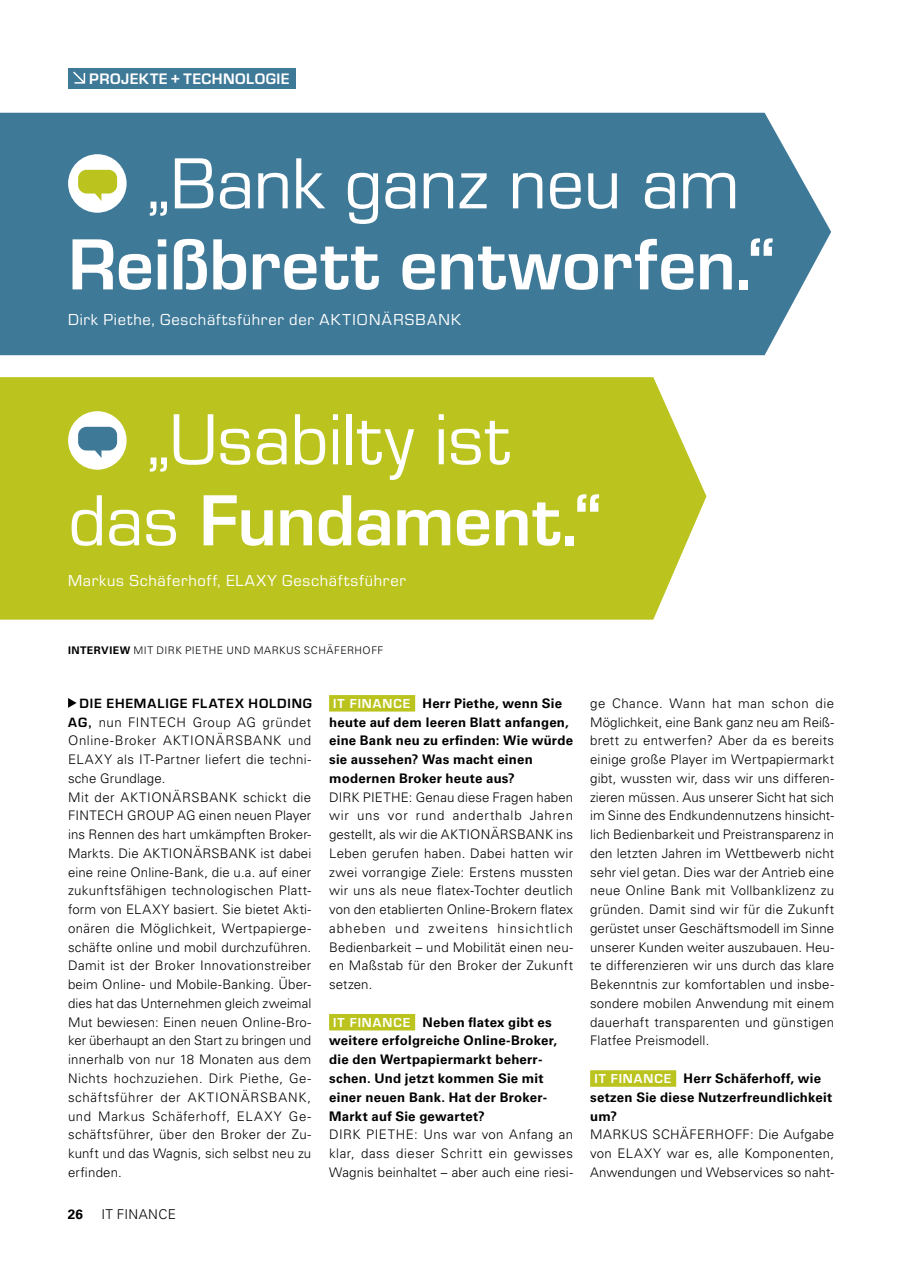
<style>
.page{position:relative;width:898px;height:1272px;background:#fff}
.page>*{position:absolute;margin:0;border:0;box-sizing:border-box;transform-origin:0 0}
.t1{font:75px/81px "Eurostile";letter-spacing:-.005em;color:#fff;text-align:center}
.t2{font:700 75px "Eurostile";color:#fff}
.t3{font:16.5px "Eurostile";letter-spacing:.05em;color:#fff}
.t4{font:700 15.75px "Eurostile";letter-spacing:.03em;color:#fff}
.t5{font:700 13.95px "Eurostile";letter-spacing:.065em;color:#000}
.t6{font:300 13.5px "Univers LT Std";letter-spacing:.025em;color:#000}
.t7{font:700 13.5px "Univers LT Std";color:#000}
.t8{font:300 13.2px/18.8px "Univers LT Std";letter-spacing:.02em;color:#000;text-align:justify}
.t9{font:700 13.2px/18.8px "Univers LT Std";letter-spacing:.02em;color:#000}
.t10{font:300 10.5px "Univers LT Std";letter-spacing:.045em;color:#000}
.s1{font-weight:700}
.s2{font-family:"Eurostile";font-weight:700;font-size:13.95px}
.s3{font-family:"Eurostile";font-size:13.5px;color:#fff}
</style>
<div class="page">
<div style="left:0;top:377px;width:706px;height:242px;background:#bbc41f"></div>
<div style="left:68px;top:411px;width:58px;height:58px;background:#fff;border-radius:50%"></div>
<svg style="left:78px;top:427px;width:39px;height:31px"></svg>
<div style="left:68px;top:68px;width:227px;height:21px;background:#3e7998"></div>
<svg style="left:73px;top:72px;width:12px;height:12px"></svg>
<svg style="left:68px;top:698px;width:9px;height:9px"></svg>
<div style="left:329px;top:695px;width:86px;height:16px;background:#bbc41f"></div>
<div style="left:329px;top:1013px;width:86px;height:17px;background:#bbc41f"></div>
<div style="left:590px;top:1070px;width:86px;height:16px;background:#bbc41f"></div>
<div style="left:0;top:113px;width:830px;height:242px;background:#3e7998"></div>
<div style="left:68px;top:154px;width:58px;height:59px;background:#fff;border-radius:50%"></div>
<svg style="left:78px;top:170px;width:39px;height:31px"></svg>
<p class="t4" style="left:89px;top:70px;width:202px">PROJEKTE + TECHNOLOGIE</p>
<h1 class="t1" style="left:146px;top:145px;width:594px">„Bank ganz neu am</h1>
<h1 class="t2" style="left:68px;top:223px;width:709px">Reißbrett entworfen.“</h1>
<p class="t3" style="left:68px;top:311px;width:394px">Dirk Piethe, Geschäftsführer der AKTIONÄRSBANK</p>
<h1 class="t1" style="left:68px;top:400px;width:535px">„Usabilty ist<br>das <span class="s1">Fundament.“</span></h1>
<p class="t3" style="left:68px;top:571px;width:339px">Markus Schäferhoff, ELAXY Geschäftsführer</p>
<p class="t10" style="left:68px;top:644px;width:317px"><span class="s1">INTERVIEW</span> MIT DIRK PIETHE UND MARKUS SCHÄFERHOFF</p>
<p class="t5" style="left:80px;top:695px;width:234px">DIE EHEMALIGE FLATEX HOLDING</p>
<p class="t8" style="left:68px;top:712px;width:245px;text-align:left"><span class="s2">AG,</span> nun FINTECH Group AG gründet Online-Broker AKTIONÄRSBANK und ELAXY als IT-Partner liefert die techni&shy;sche Grundlage.<br>Mit der AKTIONÄRSBANK schickt die FINTECH GROUP AG einen neuen Player ins Rennen des hart umkämpften Broker-Markts. Die AKTIONÄRSBANK ist dabei eine reine Online-Bank, die u.a. auf einer zukunftsfähigen technologischen Platt&shy;form von ELAXY basiert. Sie bietet Akti&shy;onären die Möglichkeit, Wertpapierge&shy;schäfte online und mobil durchzuführen.<br>Damit ist der Broker Innovationstreiber beim Online- und Mobile-Banking. Über&shy;dies hat das Unternehmen gleich zweimal Mut bewiesen: Einen neuen Online-Bro&shy;ker überhaupt an den Start zu bringen und innerhalb von nur 18 Monaten aus dem Nichts hochzuziehen. Dirk Piethe, Ge&shy;schäftsführer der AKTIONÄRSBANK, und Markus Schäferhoff, ELAXY Ge&shy;schäftsführer, über den Broker der Zu&shy;kunft und das Wagnis, sich selbst neu zu erfinden.</p>
<p class="t7" style="left:68px;top:1205px;width:17px">26</p>
<p class="t6" style="left:101px;top:1205px;width:76px">IT FINANCE</p>
<p class="t9" style="left:329px;top:694px;width:245px;text-indent:4px"><span class="s3">IT FINANCE</span> Herr Piethe, wenn Sie heute auf dem leeren Blatt anfangen, eine Bank neu zu erfinden: Wie würde sie aussehen? Was macht einen modernen Broker heute aus?</p>
<p class="t8" style="left:329px;top:787px;width:245px">DIRK PIETHE: Genau diese Fragen haben wir uns vor rund anderthalb Jahren gestellt, als wir die AKTIONÄRSBANK ins Leben gerufen haben. Dabei hatten wir zwei vorrangige Ziele: Erstens mussten wir uns als neue flatex-Tochter deutlich von den etablierten Online-Brokern flatex abheben und zweitens hinsichtlich Bedienbarkeit – und Mobilität einen neu&shy;en Maßstab für den Broker der Zukunft setzen.</p>
<p class="t9" style="left:329px;top:1012px;width:229px;text-indent:4px"><span class="s3">IT FINANCE</span> Neben flatex gibt es weitere erfolgreiche Online-Broker, die den Wertpapiermarkt beherr&shy;schen. Und jetzt kommen Sie mit einer neuen Bank. Hat der Broker-<br>Markt auf Sie gewartet?</p>
<p class="t8" style="left:329px;top:1125px;width:245px">DIRK PIETHE: Uns war von Anfang an klar, dass dieser Schritt ein gewisses Wagnis beinhaltet – aber auch eine riesi-</p>
<p class="t8" style="left:590px;top:693px;width:245px">ge Chance. Wann hat man schon die Möglichkeit, eine Bank ganz neu am Reiß&shy;brett zu entwerfen? Aber da es bereits einige große Player im Wertpapiermarkt gibt, wussten wir, dass wir uns differen&shy;zieren müssen. Aus unserer Sicht hat sich im Sinne des Endkundennutzens hinsicht&shy;lich Bedienbarkeit und Preistransparenz in den letzten Jahren im Wettbewerb nicht sehr viel getan. Dies war der Antrieb eine neue Online Bank mit Vollbanklizenz zu gründen. Damit sind wir für die Zukunft gerüstet unser Geschäftsmodell im Sinne unserer Kunden weiter auszubauen. Heu&shy;te differenzieren wir uns durch das klare Bekenntnis zur komfortablen und insbe&shy;sondere mobilen Anwendung mit einem dauerhaft transparenten und günstigen Flatfee Preismodell.</p>
<p class="t9" style="left:590px;top:1069px;width:243px;text-indent:4px"><span class="s3">IT FINANCE</span> Herr Schäferhoff, wie setzen Sie diese Nutzerfreundlichkeit um?</p>
<p class="t8" style="left:590px;top:1125px;width:245px">MARKUS SCHÄFERHOFF: Die Aufgabe von ELAXY war es, alle Komponenten, Anwendungen und Webservices so naht-</p>
</div>
